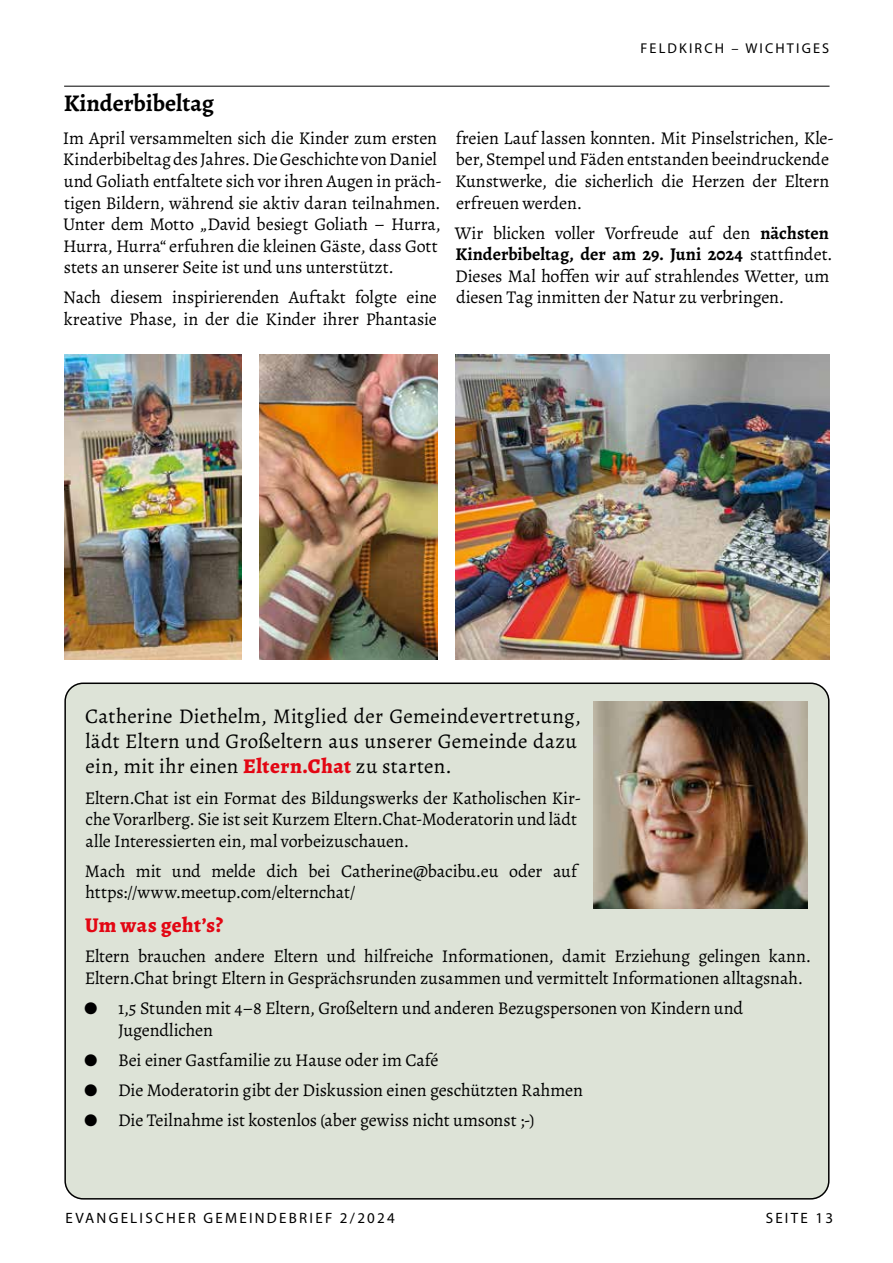
<style>
.page{position:relative;width:893px;height:1263px;background:#fff}
.page>*{position:absolute;margin:0;border:0;box-sizing:border-box;transform-origin:0 0}
.t1{font:700 24px "Alegreya";color:#000}
.t2{font:21px/25.2px "Alegreya";letter-spacing:.01em;color:#000}
.t3{font:800 21px "Alegreya";letter-spacing:.025em;color:#e30613}
.t4{font:18px/21.6px "Alegreya";letter-spacing:-.01em;color:#000}
.t5{font:15px "Myriad Pro";letter-spacing:.15em;color:#000}
.t6{font:14.25px "Myriad Pro";letter-spacing:.15em;color:#000}
.s1{font-weight:700}
.s2{font-weight:800;color:#e30613}
</style>
<div class="page">
<div style="left:65px;top:683px;width:764px;height:516px;background:#dde3d7;border-radius:18px"></div>
<hr style="left:64px;top:86px;width:765px;height:1px;background:#000">
<img style="left:455px;top:355px;width:374px;height:304px">
<img style="left:260px;top:355px;width:177px;height:304px">
<img style="left:64px;top:355px;width:178px;height:304px">
<img style="left:594px;top:702px;width:214px;height:207px">
<p class="t6" style="left:640px;top:40px;width:190px">FELDKIRCH – WICHTIGES</p>
<h1 class="t1" style="left:64px;top:86px;width:152px">Kinderbibeltag</h1>
<p class="t4" style="left:63px;top:127px;width:381px">Im April versammelten sich die Kinder zum ersten Kinderbibeltag des Jahres. Die Geschichte von Daniel und Goliath entfaltete sich vor ihren Augen in präch&shy;tigen Bildern, während sie aktiv daran teilnahmen.<br>Unter dem Motto „David besiegt Goliath – Hurra, Hurra, Hurra“ erfuhren die kleinen Gäste, dass Gott stets an unserer Seite ist und uns unterstützt.</p>
<p class="t4" style="left:63px;top:287px;width:375px">Nach diesem inspirierenden Auftakt folgte eine kreative Phase, in der die Kinder ihrer Phantasie</p>
<p class="t4" style="left:455px;top:127px;width:381px">freien Lauf lassen konnten. Mit Pinselstrichen, Kle&shy;ber, Stempel und Fäden entstanden beeindruckende Kunstwerke, die sicherlich die Herzen der Eltern erfreuen werden.</p>
<p class="t4" style="left:455px;top:222px;width:379px">Wir blicken voller Vorfreude auf den <span class="s1">nächsten Kinderbibeltag, der am 29. Juni 2024</span> stattfindet.<br>Dieses Mal hoffen wir auf strahlendes Wetter, um diesen Tag inmitten der Natur zu verbringen.</p>
<p class="t2" style="left:85px;top:703px;width:497px">Catherine Diethelm, Mitglied der Gemeindevertretung, lädt Eltern und Großeltern aus unserer Gemeinde dazu ein, mit ihr einen <span class="s2">Eltern.Chat</span> zu starten.</p>
<p class="t4" style="left:85px;top:787px;width:498px">Eltern.Chat ist ein Format des Bildungswerks der Katholischen Kir&shy;che Vorarlberg. Sie ist seit Kurzem Eltern.Chat-Moderatorin und lädt alle Interessierten ein, mal vorbeizuschauen.</p>
<p class="t4" style="left:85px;top:860px;width:494px">Mach mit und melde dich bei Catherine@bacibu.eu oder auf https://www.meetup.com/elternchat/</p>
<p class="t3" style="left:85px;top:910px;width:139px">Um was geht’s?</p>
<p class="t4" style="left:85px;top:945px;width:728px">Eltern brauchen andere Eltern und hilfreiche Informationen, damit Erziehung gelingen kann.<br>Eltern.Chat bringt Eltern in Gesprächsrunden zusammen und vermittelt Informationen alltagsnah.</p>
<p class="t4" style="left:118px;top:997px;width:626px;text-indent:-33px">⬤ 1,5 Stunden mit 4–8 Eltern, Großeltern und anderen Bezugspersonen von Kindern und<br>Jugendlichen</p>
<p class="t4" style="left:85px;top:1044px;width:499px;line-height:30.2px">⬤ Bei einer Gastfamilie zu Hause oder im Café<br>⬤ Die Moderatorin gibt der Diskussion einen geschützten Rahmen ⬤ Die Teilnahme ist kostenlos (aber gewiss nicht umsonst ;-)</p>
<p class="t5" style="left:66px;top:1209px;width:331px">EVANGELISCHER GEMEINDEBRIEF 2/2024</p>
<p class="t5" style="left:766px;top:1209px;width:69px">SEITE 13</p>
</div>
